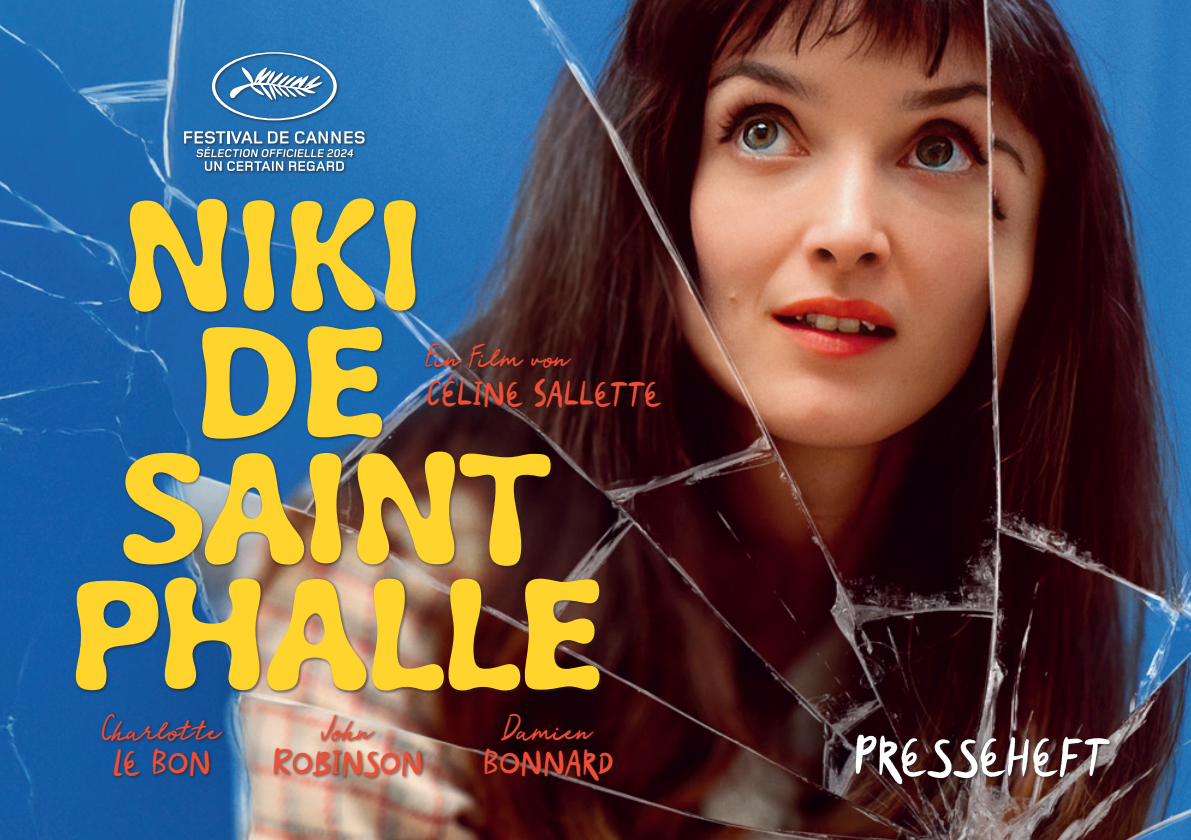
<style>
.page{position:relative;width:1191px;height:840px;background:#fff}
.page>*{position:absolute;margin:0;border:0;box-sizing:border-box;transform-origin:0 0}
.t1{font:56px "Quavo";letter-spacing:.01em;color:#fff}
.t2{font:36.4px "Quavo";letter-spacing:.01em;color:#ef4d35}
.t3{font:36.4px "Aurora Script";color:#ef4d35}
</style>
<div class="page">
<img style="left:0;top:0;width:1191px;height:839px">
<div style="left:182px;top:50px;width:186px;height:124px;background:#231f20;opacity:.5"></div>
<svg style="left:212px;top:52px;width:125px;height:68px;background:#4e89ba"></svg>
<svg style="left:184px;top:131px;width:181px;height:40px;background:#5c8bb4"></svg>
<div style="left:424px;top:341px;width:240px;height:70px;background:#231f20;opacity:.5"></div>
<div style="left:100px;top:711px;width:126px;height:68px;background:#231f20;opacity:.5"></div>
<div style="left:273px;top:712px;width:151px;height:67px;background:#231f20;opacity:.5"></div>
<div style="left:483px;top:711px;width:133px;height:72px;background:#231f20;opacity:.5"></div>
<div style="left:127px;top:196px;width:292px;height:119px;background:#231f20;opacity:.5"></div>
<svg style="left:129px;top:198px;width:287px;height:113px;background:#9ca463"></svg>
<div style="left:200px;top:324px;width:185px;height:118px;background:#231f20;opacity:.5"></div>
<svg style="left:202px;top:326px;width:180px;height:112px;background:#a3a65c"></svg>
<div style="left:122px;top:449px;width:432px;height:120px;background:#231f20;opacity:.5"></div>
<img style="left:123px;top:451px;width:427px;height:114px">
<div style="left:74px;top:575px;width:529px;height:118px;background:#231f20;opacity:.5"></div>
<img style="left:76px;top:577px;width:523px;height:113px">
<div style="left:854px;top:732px;width:258px;height:55px;background:#231f20;opacity:.5"></div>
<p class="t3" style="left:427px;top:332px;width:144px">Ein Film von</p>
<p class="t2" style="left:427px;top:372px;width:236px">CÉLINE SALLETTE</p>
<p class="t3" style="left:103px;top:705px;width:120px">Charlotte</p>
<p class="t2" style="left:113px;top:741px;width:99px">LE BON</p>
<p class="t3" style="left:323px;top:705px;width:50px">John</p>
<p class="t2" style="left:273px;top:741px;width:151px">ROBINSON</p>
<p class="t3" style="left:505px;top:705px;width:88px">Damien</p>
<p class="t2" style="left:483px;top:741px;width:132px">BONNARD</p>
<h1 class="t1" style="left:853px;top:723px;width:258px">PRESSEHEFT</h1>
</div>
